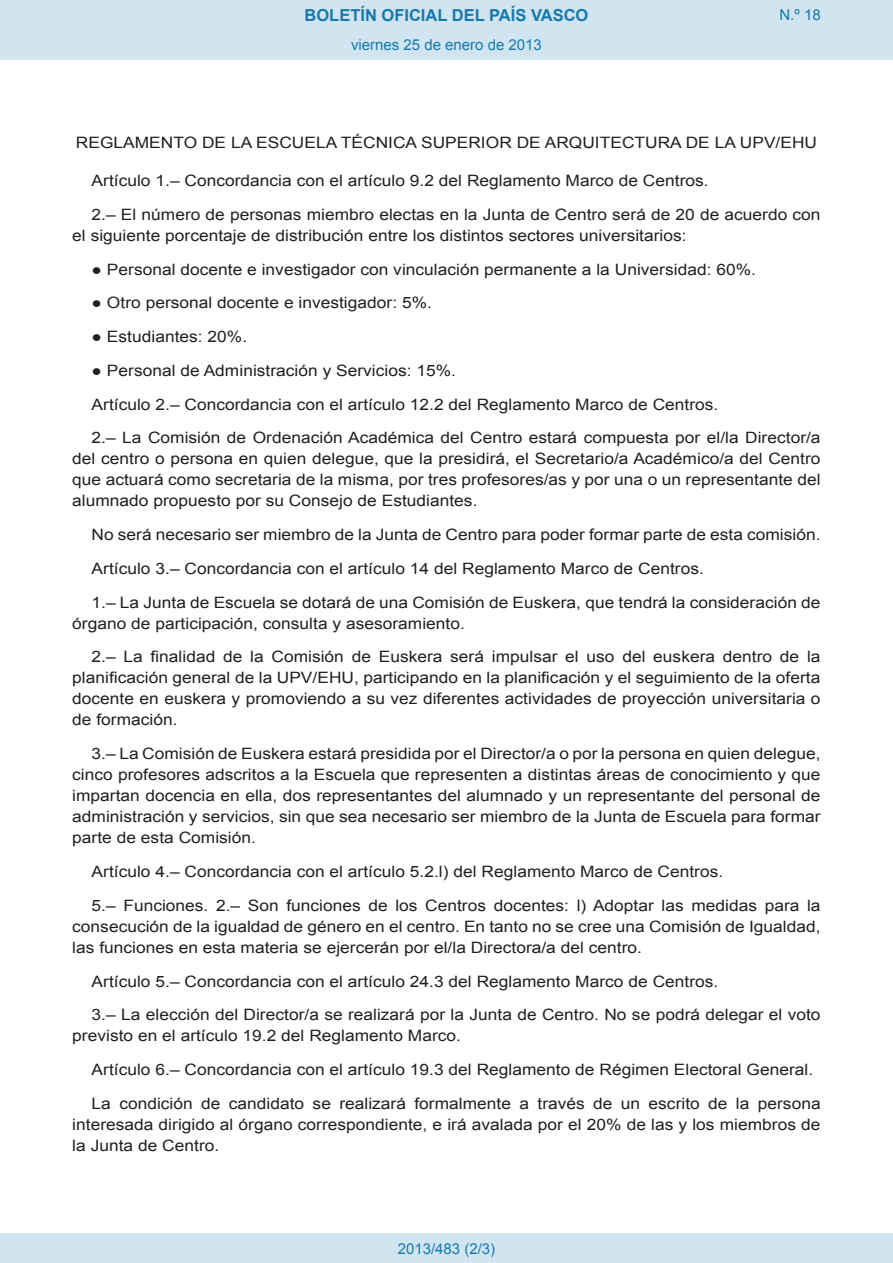
<style>
.page{position:relative;width:893px;height:1263px;background:#fff}
.page>*{position:absolute;margin:0;border:0;box-sizing:border-box;transform-origin:0 0}
.t1{font:700 16.5px "Arial";color:#1879ad}
.BOPVDetalle{font:15.6px/21px "Arial";color:#231f20;text-align:justify;scale:1.11 1}
.BOPVDetalleNivel1{font:15.6px "Arial";color:#231f20;scale:1.11 1}
.BOPVClave{font:15.6px "Arial";color:#231f20;scale:1.11 1}
.Paginacion_Centro{font:15px "Arial";color:#1879ad}
</style>
<div class="page">
<div style="left:0;top:0;width:893px;height:60px;background:#d0e5f0"></div>
<div style="left:0;top:1233px;width:893px;height:30px;background:#d0e5f0"></div>
<p class="t1" style="left:305px;top:4px;width:285px">BOLETÍN OFICIAL DEL PAÍS VASCO</p>
<p class="Paginacion_Centro" style="left:351px;top:35px;width:192px">viernes 25 de enero de 2013</p>
<p class="Paginacion_Centro" style="left:779px;top:5px;width:43px">N.º 18</p>
<p class="BOPVClave" style="left:76px;top:132px;width:669px">REGLAMENTO DE LA ESCUELA TÉCNICA SUPERIOR DE ARQUITECTURA DE LA UPV/EHU</p>
<p class="BOPVDetalle" style="left:92px;top:170px;width:557px">Artículo 1.– Concordancia con el artículo 9.2 del Reglamento Marco de Centros.</p>
<p class="BOPVDetalle" style="left:72px;top:204px;width:675px;text-indent:19px">2.– El número de personas miembro electas en la Junta de Centro será de 20 de acuerdo con el siguiente porcentaje de distribución entre los distintos sectores universitarios:</p>
<p class="BOPVDetalleNivel1" style="left:92px;top:259px;width:600px">● Personal docente e investigador con vinculación permanente a la Universidad: 60%.</p>
<p class="BOPVDetalleNivel1" style="left:92px;top:293px;width:308px">● Otro personal docente e investigador: 5%.</p>
<p class="BOPVDetalleNivel1" style="left:92px;top:326px;width:142px">● Estudiantes: 20%.</p>
<p class="BOPVDetalleNivel1" style="left:92px;top:360px;width:330px">● Personal de Administración y Servicios: 15%.</p>
<p class="BOPVDetalle" style="left:92px;top:394px;width:566px">Artículo 2.– Concordancia con el artículo 12.2 del Reglamento Marco de Centros.</p>
<p class="BOPVDetalle" style="left:72px;top:428px;width:676px;text-indent:19px">2.– La Comisión de Ordenación Académica del Centro estará compuesta por el/la Director/a del centro o persona en quien delegue, que la presidirá, el Secretario/a Académico/a del Centro que actuará como secretaria de la misma, por tres profesores/as y por una o un representante del alumnado propuesto por su Consejo de Estudiantes.</p>
<p class="BOPVDetalle" style="left:92px;top:524px;width:658px">No será necesario ser miembro de la Junta de Centro para poder formar parte de esta comisión.</p>
<p class="BOPVDetalle" style="left:92px;top:558px;width:553px">Artículo 3.– Concordancia con el artículo 14 del Reglamento Marco de Centros.</p>
<p class="BOPVDetalle" style="left:72px;top:592px;width:675px;text-indent:19px">1.– La Junta de Escuela se dotará de una Comisión de Euskera, que tendrá la consideración de órgano de participación, consulta y asesoramiento.</p>
<p class="BOPVDetalle" style="left:72px;top:647px;width:676px;text-indent:19px">2.– La finalidad de la Comisión de Euskera será impulsar el uso del euskera dentro de la planificación general de la UPV/EHU, participando en la planificación y el seguimiento de la oferta docente en euskera y promoviendo a su vez diferentes actividades de proyección universitaria o de formación.</p>
<p class="BOPVDetalle" style="left:72px;top:743px;width:676px;text-indent:19px">3.– La Comisión de Euskera estará presidida por el Director/a o por la persona en quien delegue, cinco profesores adscritos a la Escuela que representen a distintas áreas de conocimiento y que impartan docencia en ella, dos representantes del alumnado y un representante del personal de administración y servicios, sin que sea necesario ser miembro de la Junta de Escuela para formar parte de esta Comisión.</p>
<p class="BOPVDetalle" style="left:92px;top:861px;width:570px">Artículo 4.– Concordancia con el artículo 5.2.l) del Reglamento Marco de Centros.</p>
<p class="BOPVDetalle" style="left:72px;top:895px;width:676px;text-indent:19px">5.– Funciones. 2.– Son funciones de los Centros docentes: l) Adoptar las medidas para la consecución de la igualdad de género en el centro. En tanto no se cree una Comisión de Igualdad, las funciones en esta materia se ejercerán por el/la Directora/a del centro.</p>
<p class="BOPVDetalle" style="left:92px;top:971px;width:566px">Artículo 5.– Concordancia con el artículo 24.3 del Reglamento Marco de Centros.</p>
<p class="BOPVDetalle" style="left:72px;top:1004px;width:676px;text-indent:19px">3.– La elección del Director/a se realizará por la Junta de Centro. No se podrá delegar el voto previsto en el artículo 19.2 del Reglamento Marco.</p>
<p class="BOPVDetalle" style="left:92px;top:1059px;width:651px">Artículo 6.– Concordancia con el artículo 19.3 del Reglamento de Régimen Electoral General.</p>
<p class="BOPVDetalle" style="left:72px;top:1093px;width:676px;text-indent:19px">La condición de candidato se realizará formalmente a través de un escrito de la persona interesada dirigido al órgano correspondiente, e irá avalada por el 20% de las y los miembros de la Junta de Centro.</p>
<p class="Paginacion_Centro" style="left:398px;top:1238px;width:99px">2013/483 (2/3)</p>
</div>
